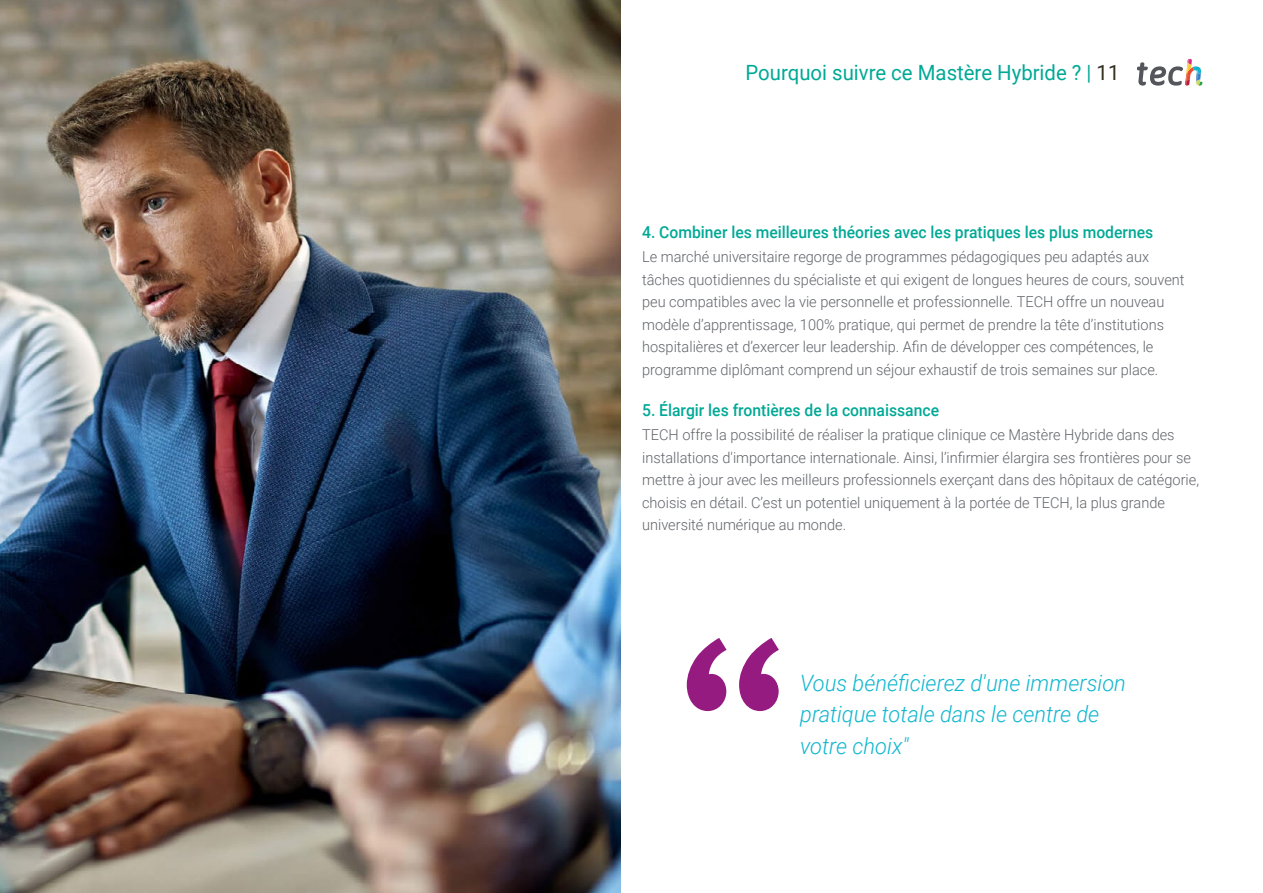
<style>
.page{position:relative;width:1263px;height:893px;background:#fff}
.page>*{position:absolute;margin:0;border:0;box-sizing:border-box;transform-origin:0 0}
.t1{font:italic 300 22.5px/31.5px "Roboto";color:#0fb6cf}
.t2{font:21px "Roboto";color:#00a996}
.t3{font:500 16.5px "Roboto";color:#00a996;scale:.95 1}
.t4{font:300 15px/22.5px "Roboto";color:#61646a}
.s1{color:#312e20}
</style>
<div class="page">
<svg style="left:1137px;top:59px;width:65px;height:27px"></svg>
<img style="left:0;top:0;width:621px;height:893px">
<svg style="left:687px;top:638px;width:92px;height:73px"></svg>
<h2 class="t2" style="left:745px;top:57px;width:375px">Pourquoi suivre ce Mastère Hybride ? | <span class="s1">11</span></h2>
<p class="t3" style="left:642px;top:220px;width:540px">4. Combiner les meilleures théories avec les pratiques les plus modernes</p>
<p class="t4" style="left:642px;top:245px;width:544px">Le marché universitaire regorge de programmes pédagogiques peu adaptés aux tâches quotidiennes du spécialiste et qui exigent de longues heures de cours, souvent peu compatibles avec la vie personnelle et professionnelle. TECH offre un nouveau modèle d’apprentissage, 100% pratique, qui permet de prendre la tête d’institutions hospitalières et d’exercer leur leadership. Afin de développer ces compétences, le programme diplômant comprend un séjour exhaustif de trois semaines sur place.</p>
<p class="t3" style="left:642px;top:398px;width:314px">5. Élargir les frontières de la connaissance</p>
<p class="t4" style="left:642px;top:423px;width:558px">TECH offre la possibilité de réaliser la pratique clinique ce Mastère Hybride dans des installations d'importance internationale. Ainsi, l’infirmier élargira ses frontières pour se mettre à jour avec les meilleurs professionnels exerçant dans des hôpitaux de catégorie, choisis en détail. C’est un potentiel uniquement à la portée de TECH, la plus grande université numérique au monde.</p>
<h1 class="t1" style="left:800px;top:666px;width:327px">Vous bénéficierez d'une immersion pratique totale dans le centre de votre choix"</h1>
</div>
